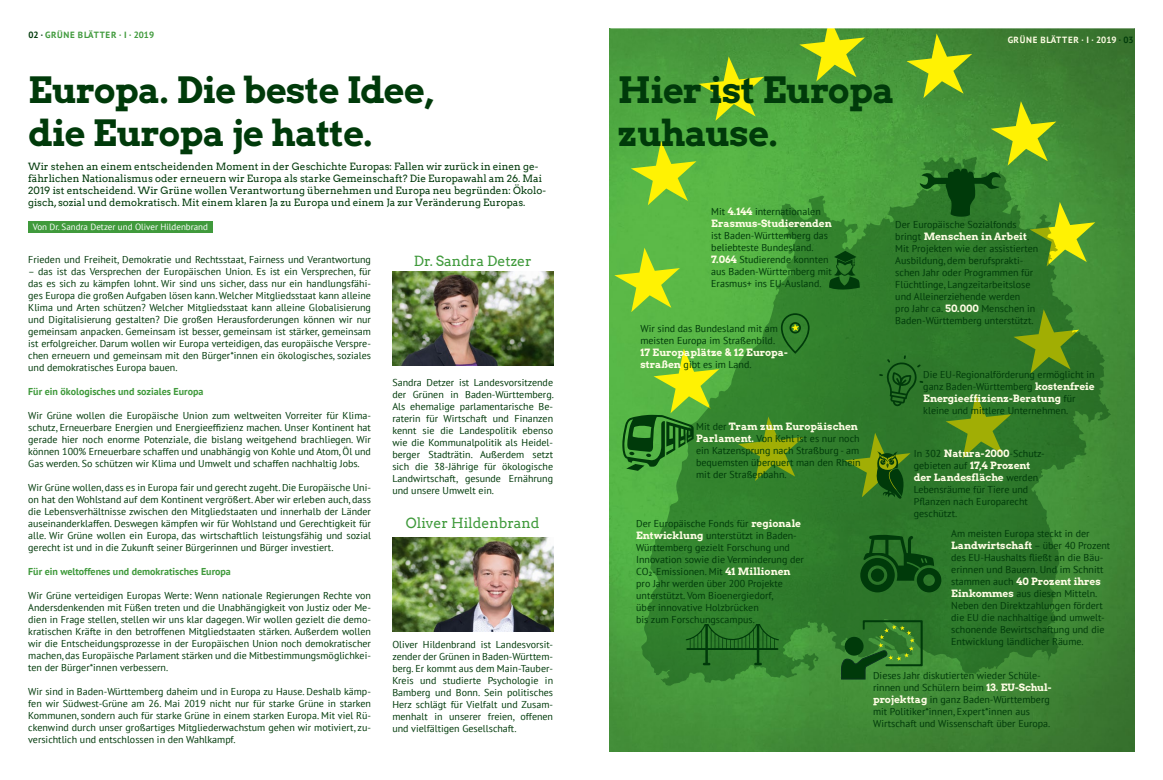
<style>
.page{position:relative;width:1163px;height:780px;background:#fff}
.page>*{position:absolute;margin:0;border:0;box-sizing:border-box;transform-origin:0 0}
.t1{font:36px/43.2px "Arvo Gruen";letter-spacing:-.02em;color:#003a0a}
.t2{font:14px "Arvo";color:#409a3c}
.t3{font:10px/12px "PT Sans";color:#003a0a}
.t4{font:10px/12px "Arvo";color:#003a0a}
.t5{font:10px "Arvo Gruen";color:#fffde5}
.t6{font:700 10px "PT Sans";color:#409a3c}
.t7{font:9px "PT Sans";color:#fff}
.t8{font:700 9px "PT Sans";letter-spacing:.08em;color:#fff}
.t9{font:700 9px "PT Sans";letter-spacing:.06em;color:#409a3c}
.t10{font:700 9px "PT Sans";letter-spacing:.06em;color:#fffde5}
.s1{color:#003a0a}
.s2{font-family:"Arvo Gruen";color:#fffde5}
.s3{font-family:"PT Sans";color:#003a0a}
</style>
<div class="page">
<div style="left:28px;top:221px;width:184px;height:11px;background:#409a3c"></div>
<img style="left:392px;top:537px;width:161px;height:94px">
<img style="left:392px;top:272px;width:161px;height:93px">
<img style="left:609px;top:28px;width:525px;height:723px">
<svg style="left:698px;top:56px;width:66px;height:65px"></svg>
<svg style="left:799px;top:28px;width:65px;height:54px"></svg>
<svg style="left:630px;top:141px;width:66px;height:64px"></svg>
<svg style="left:614px;top:248px;width:27px;height:64px"></svg>
<svg style="left:641px;top:157px;width:469px;height:528px"></svg>
<svg style="left:828px;top:251px;width:31px;height:41px"></svg>
<svg style="left:780px;top:313px;width:29px;height:41px"></svg>
<svg style="left:844px;top:432px;width:66px;height:67px"></svg>
<svg style="left:906px;top:34px;width:189px;height:232px"></svg>
<svg style="left:879px;top:355px;width:44px;height:51px"></svg>
<svg style="left:840px;top:620px;width:82px;height:60px"></svg>
<svg style="left:685px;top:624px;width:93px;height:41px"></svg>
<svg style="left:860px;top:533px;width:81px;height:59px"></svg>
<svg style="left:622px;top:348px;width:97px;height:123px"></svg>
<p class="t9" style="left:28px;top:29px;width:127px"><span class="s1">02 ·</span> GRÜNE BLÄTTER · I · 2019</p>
<p class="t8" style="left:1001px;top:29px;width:134px">GRÜNE BLÄTTER · III · 2016 <span class="s1">· 03</span></p>
<h1 class="t1" style="left:28px;top:66px;width:407px">Europa. Die beste Idee, die Europa je hatte.</h1>
<p class="t4" style="left:28px;top:160px;width:519px">Wir stehen an einem entscheidenden Moment in der Geschichte Europas: Fallen wir zurück in einen ge&shy;fährlichen Nationalismus oder erneuern wir Europa als starke Gemeinschaft? Die Europawahl am 26. Mai 2019 ist entscheidend. Wir Grüne wollen Verantwortung übernehmen und Europa neu begründen: Ökolo&shy;gisch, sozial und demokratisch. Mit einem klaren Ja zu Europa und einem Ja zur Veränderung Europas.</p>
<p class="t7" style="left:33px;top:221px;width:177px">Von Dr. Sandra Detzer und Oliver Hildenbrand</p>
<p class="t3" style="left:28px;top:253px;width:344px">Frieden und Freiheit, Demokratie und Rechtsstaat, Fairness und Verantwortung</p>
<p class="t3" style="left:28px;top:265px;width:344px;text-align:justify">– das ist das Versprechen der Europäischen Union. Es ist ein Versprechen, für das es sich zu kämpfen lohnt. Wir sind uns sicher, dass nur ein handlungsfähi&shy;ges Europa die großen Aufgaben lösen kann. Welcher Mitgliedsstaat kann alleine Klima und Arten schützen? Welcher Mitgliedsstaat kann alleine Globalisierung und Digitalisierung gestalten? Die großen Herausforderungen können wir nur gemeinsam anpacken. Gemeinsam ist besser, gemeinsam ist stärker, gemeinsam ist erfolgreicher. Darum wollen wir Europa verteidigen, das europäische Verspre&shy;chen erneuern und gemeinsam mit den Bürger*innen ein ökologisches, soziales und demokratisches Europa bauen.</p>
<p class="t6" style="left:28px;top:384px;width:177px">Für ein ökologisches und soziales Europa</p>
<p class="t3" style="left:28px;top:409px;width:344px;text-align:justify">Wir Grüne wollen die Europäische Union zum weltweiten Vorreiter für Klima&shy;schutz, Erneuerbare Energien und Energieeffizienz machen. Unser Kontinent hat gerade hier noch enorme Potenziale, die bislang weitgehend brachliegen. Wir können 100% Erneuerbare schaffen und unabhängig von Kohle und Atom, Öl und Gas werden. So schützen wir Klima und Umwelt und schaffen nachhaltig Jobs.</p>
<p class="t3" style="left:28px;top:481px;width:344px;text-align:justify">Wir Grüne wollen, dass es in Europa fair und gerecht zugeht. Die Europäische Uni&shy;on hat den Wohlstand auf dem Kontinent vergrößert. Aber wir erleben auch, dass die Lebensverhältnisse zwischen den Mitgliedstaaten und innerhalb der Länder auseinanderklaffen. Deswegen kämpfen wir für Wohlstand und Gerechtigkeit für alle. Wir Grüne wollen ein Europa, das wirtschaftlich leistungsfähig und sozial gerecht ist und in die Zukunft seiner Bürgerinnen und Bürger investiert.</p>
<p class="t6" style="left:28px;top:564px;width:204px">Für ein weltoffenes und demokratisches Europa</p>
<p class="t3" style="left:28px;top:589px;width:344px;text-align:justify">Wir Grüne verteidigen Europas Werte: Wenn nationale Regierungen Rechte von Andersdenkenden mit Füßen treten und die Unabhängigkeit von Justiz oder Me&shy;dien in Frage stellen, stellen wir uns klar dagegen. Wir wollen gezielt die demo&shy;kratischen Kräfte in den betroffenen Mitgliedstaaten stärken. Außerdem wollen wir die Entscheidungsprozesse in der Europäischen Union noch demokratischer machen, das Europäische Parlament stärken und die Mitbestimmungsmöglichkei&shy;ten der Bürger*innen verbessern.</p>
<p class="t3" style="left:28px;top:685px;width:344px;text-align:justify">Wir sind in Baden-Württemberg daheim und in Europa zu Hause. Deshalb kämp&shy;fen wir Südwest-Grüne am 26. Mai 2019 nicht nur für starke Grüne in starken Kommunen, sondern auch für starke Grüne in einem starken Europa. Mit viel Rü&shy;ckenwind durch unser großartiges Mitgliederwachstum gehen wir motiviert, zu&shy;versichtlich und entschlossen in den Wahlkampf.</p>
<p class="t10" style="left:1007px;top:34px;width:127px">GRÜNE BLÄTTER · I · 2019 <span class="s1">· 03</span></p>
<h1 class="t1" style="left:617px;top:66px;width:278px">Hier ist Europa zuhause.</h1>
<p class="t3" style="left:711px;top:205px;width:111px">Mit <span class="s2">4.144</span> internationalen</p>
<p class="t5" style="left:711px;top:216px;width:122px">Erasmus-Studierenden</p>
<p class="t3" style="left:711px;top:229px;width:122px">ist Baden-Württemberg das beliebteste Bundesland.<br><span class="s2">7.064</span> Studierende konnten aus Baden-Württemberg mit<br>Erasmus+ ins EU-Ausland.</p>
<p class="t3" style="left:895px;top:218px;width:123px">Der Europäische Sozialfonds</p>
<p class="t5" style="left:895px;top:229px;width:135px"><span class="s3">bringt</span> Menschen in Arbeit<span class="s3">.</span></p>
<p class="t3" style="left:895px;top:242px;width:144px">Mit Projekten wie der assistierten<br>Ausbildung, dem berufsprakti&shy;schen Jahr oder Programmen für<br>Flüchtlinge, Langzeitarbeitslose und Alleinerziehende werden<br>pro Jahr ca. <span class="s2">50.000</span> Menschen in<br>Baden-Württemberg unterstützt.</p>
<h2 class="t2" style="left:414px;top:252px;width:119px">Dr. Sandra Detzer</h2>
<p class="t3" style="left:640px;top:322px;width:139px">Wir sind das Bundesland mit am meisten Europa im Straßenbild.</p>
<p class="t5" style="left:640px;top:346px;width:149px">17 Europaplätze &amp; 12 Europa-</p>
<p class="t3" style="left:640px;top:358px;width:113px"><span class="s2">straßen</span> gibt es im Land.</p>
<p class="t3" style="left:923px;top:368px;width:173px">Die EU-Regionalförderung ermöglicht in ganz Baden-Württemberg <span class="s2">kostenfreie</span></p>
<p class="t5" style="left:923px;top:391px;width:154px">Energieeffizienz-Beratung <span class="s3">für</span></p>
<p class="t3" style="left:923px;top:404px;width:146px">kleine und mittlere Unternehmen.</p>
<p class="t3" style="left:392px;top:376px;width:163px;text-align:justify">Sandra Detzer ist Landesvorsitzende der Grünen in Baden-Württemberg.<br>Als ehemalige parlamentarische Be&shy;raterin für Wirtschaft und Finanzen kennt sie die Landespolitik ebenso wie die Kommunalpolitik als Heidel&shy;berger Stadträtin. Außerdem setzt sich die 38-Jährige für ökologische Landwirtschaft, gesunde Ernährung und unsere Umwelt ein.</p>
<h2 class="t2" style="left:406px;top:514px;width:135px">Oliver Hildenbrand</h2>
<p class="t5" style="left:696px;top:420px;width:163px"><span class="s3">Mit der</span> Tram zum Europäischen</p>
<p class="t3" style="left:696px;top:432px;width:166px"><span class="s2">Parlament.</span> Von Kehl ist es nur noch ein Katzensprung nach Straßburg - am bequemsten überquert man den Rhein mit der Straßenbahn.</p>
<p class="t3" style="left:913px;top:447px;width:132px">In 302 <span class="s2">Natura-2000</span>-Schutz&shy;gebieten auf <span class="s2">17,4 Prozent</span></p>
<p class="t5" style="left:913px;top:470px;width:126px">der Landesfläche <span class="s3">werden</span></p>
<p class="t3" style="left:913px;top:483px;width:116px;text-align:justify">Lebensräume für Tiere und Pflanzen nach Europarecht geschützt.</p>
<p class="t3" style="left:636px;top:517px;width:169px">Der Europäische Fonds für <span class="s2">regionale Entwicklung</span> unterstützt in Baden-Württemberg gezielt Forschung und Innovation sowie die Verminderung der CO₂-Emissionen. Mit <span class="s2">41 Millionen </span>pro Jahr werden über 200 Projekte unterstützt. Vom Bioenergiedorf,<br>über innovative Holzbrücken<br>bis zum Forschungscampus.</p>
<p class="t3" style="left:951px;top:527px;width:140px">Am meisten Europa steckt in der</p>
<p class="t5" style="left:951px;top:538px;width:160px">Landwirtschaft <span class="s3">– über 40 Prozent</span></p>
<p class="t3" style="left:951px;top:551px;width:154px">des EU-Haushalts fließt an die Bäu&shy;erinnen und Bauern. Und im Schnitt</p>
<p class="t5" style="left:951px;top:574px;width:151px"><span class="s3">stammen auch</span> 40 Prozent ihres</p>
<p class="t3" style="left:951px;top:587px;width:155px"><span class="s2">Einkommes</span> aus diesen Mitteln.<br>Neben den Direktzahlungen fördert die EU die nachhaltige und umwelt&shy;schonende Bewirtschaftung und die Entwicklung ländlicher Räume.</p>
<p class="t3" style="left:392px;top:638px;width:162px;text-align:justify">Oliver Hildenbrand ist Landesvorsit&shy;zender der Grünen in Baden-Württem&shy;berg. Er kommt aus dem Main-Tauber-Kreis und studierte Psychologie in Bamberg und Bonn. Sein politisches Herz schlägt für Vielfalt und Zusam&shy;menhalt in unserer freien, offenen und vielfältigen Gesellschaft.</p>
<p class="t3" style="left:873px;top:669px;width:180px">Dieses Jahr diskutierten wieder Schüle&shy;rinnen und Schülern beim <span class="s2">13. EU-Schul&shy;projekttag</span> in ganz Baden-Württemberg mit Politiker*innen, Expert*innen aus Wirtschaft und Wissenschaft über Europa.</p>
</div>
